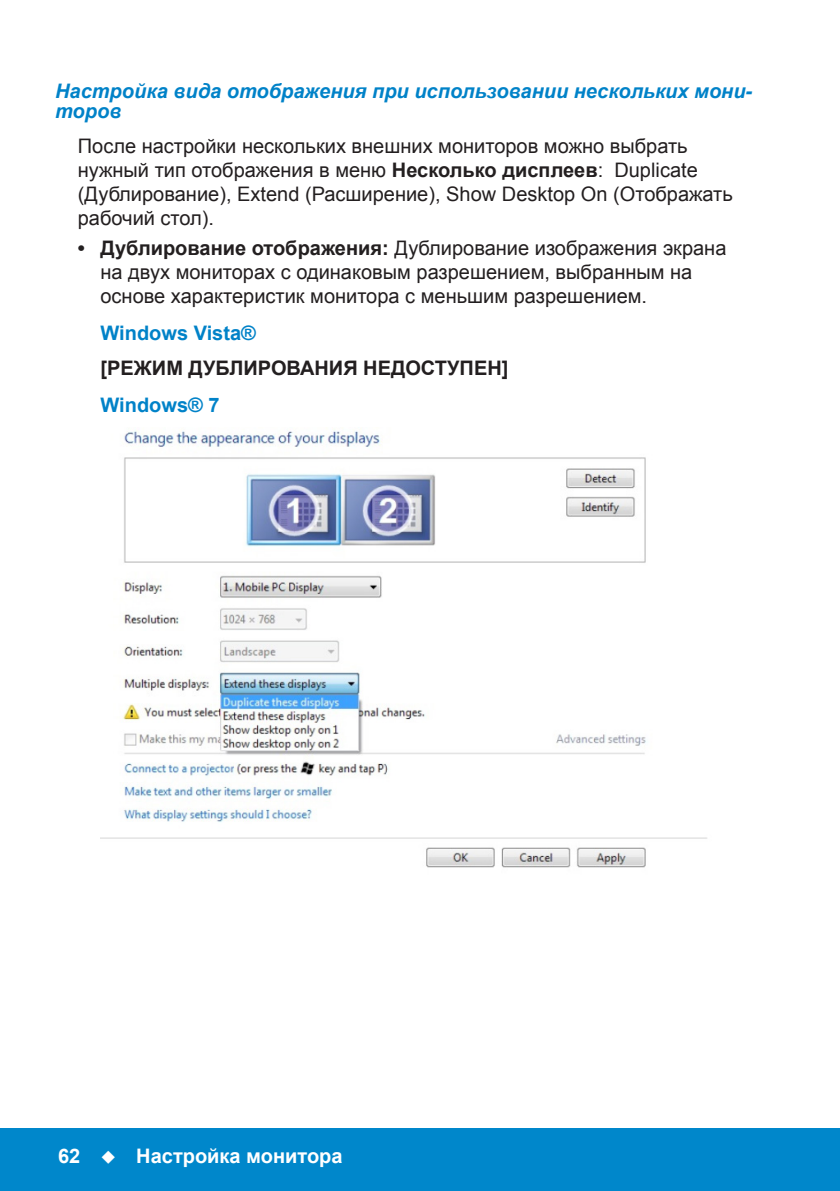
<style>
.page{position:relative;width:840px;height:1191px;background:#fff}
.page>*{position:absolute;margin:0;border:0;box-sizing:border-box;transform-origin:0 0}
.Paragraph{font:20px/24px "Arial";color:#231f20}
.Head3{font:italic 700 20px/20px "Arial";color:#0082c8}
.h4_Paragraph{font:700 20px "Arial";color:#231f20}
.Head4{font:700 20px "Arial";color:#0082c8}
.t1{font:700 20px "Arial";color:#fff}
.s1{font-weight:700}
</style>
<div class="page">
<div style="left:0;top:1128px;width:839px;height:63px;background:#0087cb"></div>
<img style="left:100px;top:431px;width:607px;height:437px">
<p class="Head3" style="left:55px;top:81px;width:698px">Настройка вида отображения при использовании нескольких мони&shy;торов</p>
<p class="Paragraph" style="left:78px;top:134px;width:656px">После настройки нескольких внешних мониторов можно выбрать нужный тип отображения в меню <span class="s1">Несколько дисплеев</span>: Duplicate (Дублирование), Extend (Расширение), Show Desktop On (Отображать рабочий стол).</p>
<p class="Paragraph" style="left:100px;top:236px;width:627px;text-indent:-23px"><span class="s1">• Дублирование отображения:</span> Дублирование изображения экрана на двух мониторах с одинаковым разрешением, выбранным на основе характеристик монитора с меньшим разрешением.</p>
<p class="Head4" style="left:100px;top:319px;width:157px">Windows Vista®</p>
<p class="h4_Paragraph" style="left:100px;top:355px;width:409px">[РЕЖИМ ДУБЛИРОВАНИЯ НЕДОСТУПЕН]</p>
<p class="Head4" style="left:100px;top:392px;width:121px">Windows® 7</p>
<p class="t1" style="left:58px;top:1142px;width:286px">62 ◆ Настройка монитора</p>
</div>
